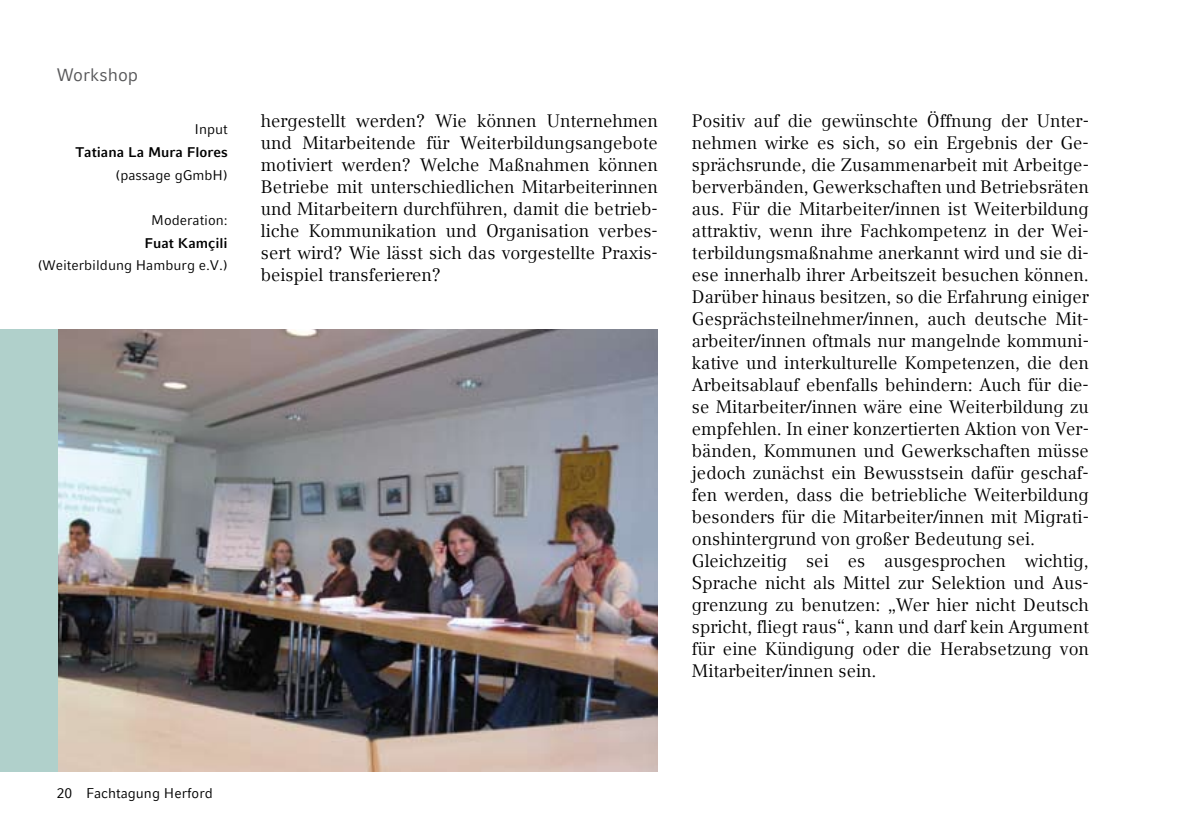
<style>
.page{position:relative;width:1191px;height:840px;background:#fff}
.page>*{position:absolute;margin:0;border:0;box-sizing:border-box;transform-origin:0 0}
.t1{font:18px/22px "Compatil Text LT Com";color:#000;text-align:justify}
.t2{font:18px "Compatil Fact LT Com";color:#58585a}
.t3{font:14px "Compatil Fact LT";color:#000}
.t4{font:700 14px "Compatil Fact LT";color:#000}
.t5{font:14px "Compatil Fact LT Com";color:#000}
</style>
<div class="page">
<img style="left:57px;top:329px;width:601px;height:442px">
<div style="left:0;top:329px;width:57px;height:442px;background:#b0d0cb"></div>
<p class="t2" style="left:57px;top:64px;width:83px">Workshop</p>
<p class="t3" style="left:195px;top:121px;width:35px">Input</p>
<p class="t4" style="left:75px;top:144px;width:154px">Tatiana La Mura Flores</p>
<p class="t3" style="left:116px;top:166px;width:114px">(passage gGmbH)</p>
<p class="t3" style="left:151px;top:212px;width:78px">Moderation:</p>
<p class="t4" style="left:145px;top:234px;width:85px">Fuat Kamçili</p>
<p class="t3" style="left:38px;top:257px;width:191px">(Weiterbildung Hamburg e.V.)</p>
<p class="t1" style="left:261px;top:110px;width:398px">hergestellt werden? Wie können Unternehmen und Mitarbeitende für Weiterbildungsangebote motiviert werden? Welche Maßnahmen können Betriebe mit unterschiedlichen Mitarbeiterinnen und Mitarbeitern durchführen, damit die betrieb&shy;liche Kommunikation und Organisation verbes&shy;sert wird? Wie lässt sich das vorgestellte Praxis&shy;beispiel transferieren?</p>
<p class="t1" style="left:692px;top:110px;width:398px;text-align:left">Positiv auf die gewünschte Öffnung der Unter&shy;nehmen wirke es sich, so ein Ergebnis der Ge&shy;sprächsrunde, die Zusammenarbeit mit Arbeitge&shy;berverbänden, Gewerkschaften und Betriebsräten aus. Für die Mitarbeiter/innen ist Weiterbildung attraktiv, wenn ihre Fachkompetenz in der Wei&shy;terbildungsmaßnahme anerkannt wird und sie di&shy;ese innerhalb ihrer Arbeitszeit besuchen können.<br>Darüber hinaus besitzen, so die Erfahrung einiger Gesprächsteilnehmer/innen, auch deutsche Mit&shy;arbeiter/innen oftmals nur mangelnde kommuni&shy;kative und interkulturelle Kompetenzen, die den Arbeitsablauf ebenfalls behindern: Auch für die&shy;se Mitarbeiter/innen wäre eine Weiterbildung zu empfehlen. In einer konzertierten Aktion von Ver&shy;bänden, Kommunen und Gewerkschaften müsse jedoch zunächst ein Bewusstsein dafür geschaf&shy;fen werden, dass die betriebliche Weiterbildung besonders für die Mitarbeiter/innen mit Migrati&shy;onshintergrund von großer Bedeutung sei.<br>Gleichzeitig sei es ausgesprochen wichtig, Sprache nicht als Mittel zur Selektion und Aus&shy;grenzung zu benutzen: „Wer hier nicht Deutsch spricht, fliegt raus“, kann und darf kein Argument für eine Kündigung oder die Herabsetzung von Mitarbeiter/innen sein.</p>
<p class="t5" style="left:57px;top:784px;width:157px">20 Fachtagung Herford</p>
</div>
